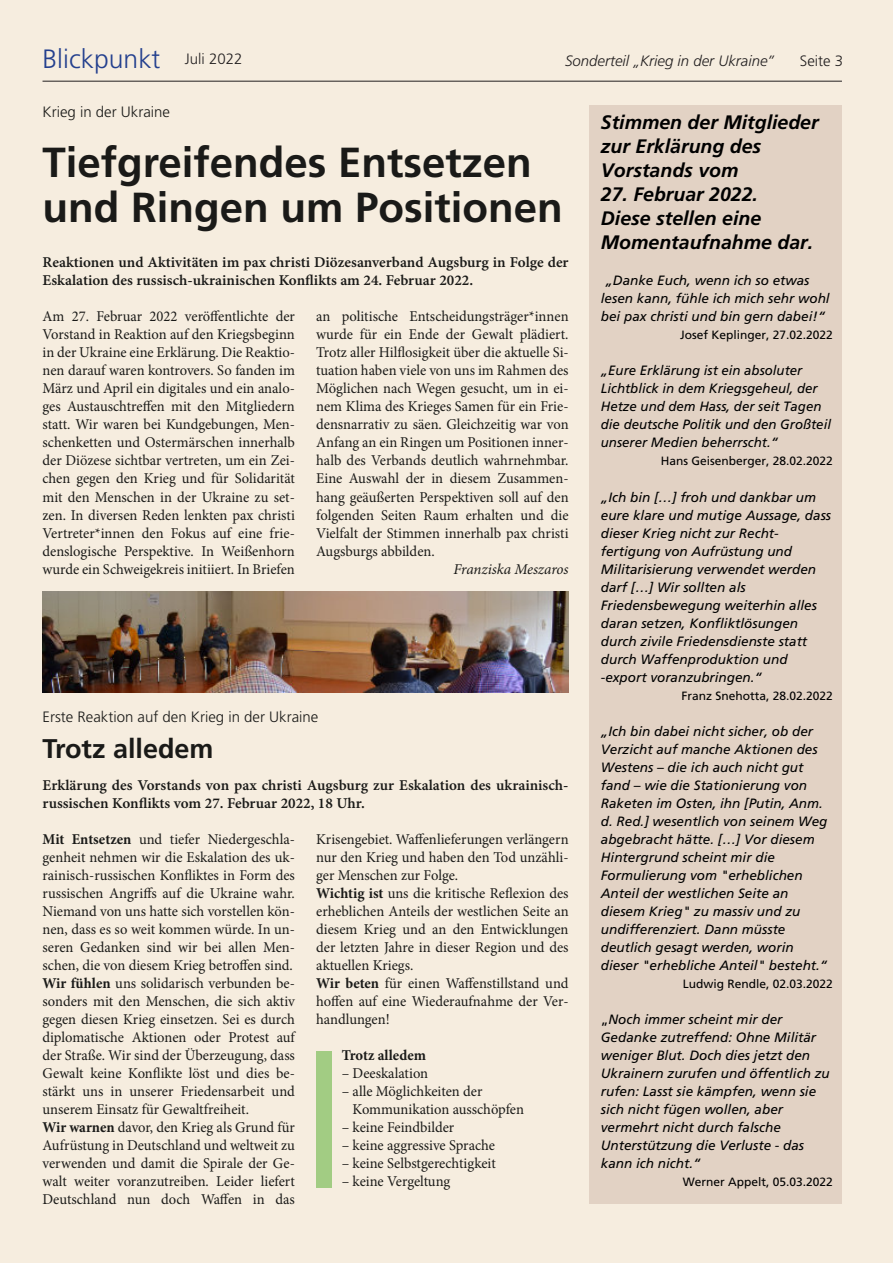
<style>
.page{position:relative;width:893px;height:1263px;background:#f6eddf}
.page>*{position:absolute;margin:0;border:0;box-sizing:border-box;transform-origin:0 0}
.t1{font:700 42px/45px "Frutiger LT Std";color:#1a1a18}
.t2{font:700 27px "Frutiger LT Std";color:#1a1a18}
.t3{font:300 26.55px "Frutiger LT Std";color:#24408e}
.t4{font:italic 700 19.5px/24px "Frutiger";color:#000}
.t5{font:15px/18px "Minion Pro";color:#1a1a18}
.t6{font:15px/18px "Minion Pro Semibold Capt";color:#1a1a18}
.t7{font:300 15px "Frutiger LT Std";color:#1a1a18}
.t8{font:italic 300 15px "Frutiger LT Std";color:#221f20}
.t9{font:italic 15px "Minion Pro";letter-spacing:-.01em;color:#1a1a18}
.t10{font:700 15px "Minion Pro";letter-spacing:.005em;color:#1a1a18}
.t11{font:300 15px "Frutiger LT Std";color:#221f20}
.t12{font:italic 13.5px/18px "Frutiger";color:#000}
.t13{font:12px "Frutiger";color:#000}
.s1{font-weight:700}
.s2{font-style:normal}
</style>
<div class="page">
<img style="left:43px;top:591px;width:526px;height:101px">
<div style="left:590px;top:105px;width:252px;height:1098px;background:#e2d2c4"></div>
<div style="left:316px;top:1051px;width:15px;height:136px;background:#a2cc83"></div>
<hr style="left:43px;top:81px;width:799px;height:1px;background:#221f20">
<h3 class="t3" style="left:43px;top:48px;width:201px">Blickpunkt <sup>Juli</sup> <sup>2022</sup></h3>
<p class="t8" style="left:565px;top:55px;width:211px">Sonderteil „Krieg in der Ukraine”</p>
<p class="t11" style="left:800px;top:55px;width:45px">Seite 3</p>
<p class="t7" style="left:43px;top:105px;width:129px">Krieg in der Ukraine</p>
<h1 class="t1" style="left:43px;top:144px;width:522px">Tiefgreifendes Entsetzen und Ringen um Positionen</h1>
<p class="t6" style="left:43px;top:255px;width:528px">Reaktionen und Aktivitäten im pax christi Diözesanverband Augsburg in Folge der<br>Eskalation des russisch-ukrainischen Konflikts am 24. Februar 2022.</p>
<p class="t5" style="left:43px;top:309px;width:254px;text-align:justify">Am 27. Februar 2022 veröffentlichte der Vorstand in Reaktion auf den Kriegsbeginn in der Ukraine eine Erklärung. Die Reaktio‐ nen darauf waren kontrovers. So fanden im März und April ein digitales und ein analo‐ ges Austauschtreffen mit den Mitgliedern statt. Wir waren bei Kundgebungen, Men‐ schenketten und Ostermärschen innerhalb der Diözese sichtbar vertreten, um ein Zei‐ chen gegen den Krieg und für Solidarität mit den Menschen in der Ukraine zu set‐ zen. In diversen Reden lenkten pax christi Vertreter*innen den Fokus auf eine frie‐ denslogische Perspektive. In Weißenhorn wurde ein Schweigekreis initiiert. In Briefen</p>
<p class="t5" style="left:316px;top:309px;width:254px;text-align:justify">an politische Entscheidungsträger*innen wurde für ein Ende der Gewalt plädiert.<br>Trotz aller Hilflosigkeit über die aktuelle Si‐ tuation haben viele von uns im Rahmen des Möglichen nach Wegen gesucht, um in ei‐ nem Klima des Krieges Samen für ein Frie‐ densnarrativ zu säen. Gleichzeitig war von Anfang an ein Ringen um Positionen inner‐ halb des Verbands deutlich wahrnehmbar.<br>Eine Auswahl der in diesem Zusammen‐ hang geäußerten Perspektiven soll auf den folgenden Seiten Raum erhalten und die Vielfalt der Stimmen innerhalb pax christi Augsburgs abbilden.</p>
<p class="t9" style="left:454px;top:563px;width:116px">Franziska Meszaros</p>
<p class="t7" style="left:43px;top:711px;width:277px">Erste Reaktion auf den Krieg in der Ukraine</p>
<h2 class="t2" style="left:43px;top:738px;width:173px">Trotz alledem</h2>
<p class="t6" style="left:43px;top:777px;width:528px">Erklärung des Vorstands von pax christi Augsburg zur Eskalation des ukrainisch&shy;russischen Konflikts vom 27. Februar 2022, 18 Uhr.</p>
<p class="t5" style="left:43px;top:831px;width:254px"><span class="s1">Mit Entsetzen</span> und tiefer Niedergeschla‐ genheit nehmen wir die Eskalation des uk‐ rainisch-russischen Konfliktes in Form des russischen Angriffs auf die Ukraine wahr.<br>Niemand von uns hatte sich vorstellen kön‐ nen, dass es so weit kommen würde. In un‐ seren Gedanken sind wir bei allen Men‐ schen, die von diesem Krieg betroffen sind.<br><span class="s1">Wir fühlen</span> uns solidarisch verbunden be‐ sonders mit den Menschen, die sich aktiv gegen diesen Krieg einsetzen. Sei es durch diplomatische Aktionen oder Protest auf der Straße. Wir sind der Überzeugung, dass Gewalt keine Konflikte löst und dies be‐ stärkt uns in unserer Friedensarbeit und unserem Einsatz für Gewaltfreiheit.<br><span class="s1">Wir warnen</span> davor, den Krieg als Grund für Aufrüstung in Deutschland und weltweit zu verwenden und damit die Spirale der Ge‐ walt weiter voranzutreiben. Leider liefert Deutschland nun doch Waffen in das</p>
<p class="t5" style="left:316px;top:831px;width:254px">Krisengebiet. Waffenlieferungen verlängern nur den Krieg und haben den Tod unzähli‐ ger Menschen zur Folge.<br><span class="s1">Wichtig ist</span> uns die kritische Reflexion des erheblichen Anteils der westlichen Seite an diesem Krieg und an den Entwicklungen der letzten Jahre in dieser Region und des aktuellen Kriegs.<br><span class="s1">Wir beten</span> für einen Waffenstillstand und hoffen auf eine Wiederaufnahme der Ver‐ handlungen!</p>
<p class="t10" style="left:342px;top:1049px;width:86px">Trotz alledem</p>
<p class="t5" style="left:342px;top:1065px;width:88px">– Deeskalation</p>
<p class="t5" style="left:353px;top:1083px;width:173px;text-indent:-11px">– alle Möglichkeiten der<br>Kommunikation ausschöpfen</p>
<p class="t5" style="left:342px;top:1119px;width:114px">– keine Feindbilder</p>
<p class="t5" style="left:342px;top:1137px;width:155px">– keine aggressive Sprache</p>
<p class="t5" style="left:342px;top:1155px;width:156px">– keine Selbstgerechtigkeit</p>
<p class="t5" style="left:342px;top:1173px;width:110px">– keine Vergeltung</p>
<h3 class="t4" style="left:601px;top:112px;width:219px">Stimmen der Mitglieder zur Erklärung des<br>Vorstands vom</h3>
<h3 class="t4" style="left:601px;top:184px;width:214px">27. Februar 2022.<br>Diese stellen eine<br>Momentaufnahme dar.</h3>
<p class="t12" style="left:601px;top:273px;width:230px;text-indent:5px">„Danke Euch, wenn ich so etwas lesen kann, fühle ich mich sehr wohl bei pax christi und bin gern dabei!“</p>
<p class="t13" style="left:680px;top:330px;width:154px">Josef Keplinger, 27.02.2022</p>
<p class="t12" style="left:601px;top:363px;width:232px">„Eure Erklärung ist ein absoluter Lichtblick in dem Kriegsgeheul, der Hetze und dem Hass, der seit Tagen die deutsche Politik und den Großteil unserer Medien beherrscht.“</p>
<p class="t13" style="left:661px;top:456px;width:174px">Hans Geisenberger, 28.02.2022</p>
<p class="t12" style="left:601px;top:489px;width:232px">„Ich bin […] froh und dankbar um eure klare und mutige Aussage, dass dieserKriegnichtzurRecht‐<br>fertigung von Aufrüstung und<br>Militarisierung verwendet werden darf […] Wir sollten als<br>Friedensbewegung weiterhin alles daran setzen, Konfliktlösungen durch zivile Friedensdienste statt durch Waffenproduktion und -export voranzubringen.“</p>
<p class="t13" style="left:681px;top:690px;width:153px">Franz Snehotta, 28.02.2022</p>
<p class="t12" style="left:601px;top:723px;width:228px">„Ich bin dabei nicht sicher, ob der<br>Verzicht auf manche Aktionen des<br>Westens – die ich auch nicht gut fand – wie die Stationierung von<br>Raketen im Osten, ihn [Putin, Anm. d. Red.] wesentlich von seinem Weg abgebracht hätte. […] Vor diesem<br>Hintergrund scheint mir die<br>Formulierung vom "erheblichen<br>Anteil der westlichen Seite an diesem Krieg" zu massiv und zu undifferenziert. Dann müsste deutlich gesagt werden, worin dieser "erhebliche Anteil" besteht.“</p>
<p class="t13" style="left:683px;top:978px;width:152px">Ludwig Rendle, 02.03.2022</p>
<p class="t12" style="left:601px;top:1011px;width:230px"><span class="s2">„</span>Noch immer scheint mir der<br>Gedanke zutreffend: Ohne Militär weniger Blut. Doch dies jetzt den<br>Ukrainern zurufen und öffentlich zu rufen: Lasst sie kämpfen, wenn sie sich nicht fügen wollen, aber vermehrt nicht durch falsche<br>Unterstützung die Verluste - das kann ich nicht.“</p>
<p class="t13" style="left:683px;top:1176px;width:152px">Werner Appelt, 05.03.2022</p>
</div>
